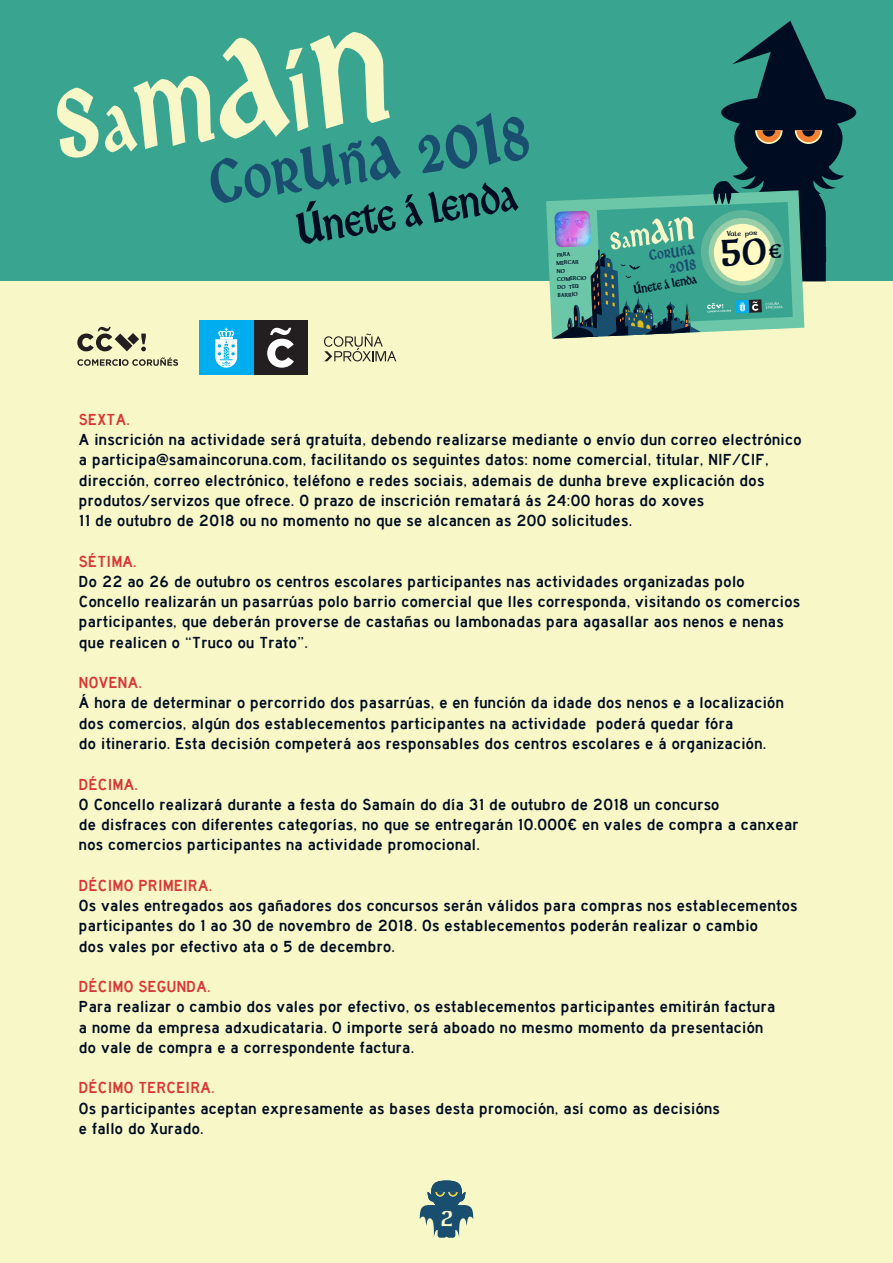
<style>
.page{position:relative;width:893px;height:1263px;background:#39a590}
.page>*{position:absolute;margin:0;border:0;box-sizing:border-box;transform-origin:0 0}
.t1{font:87.3px "Ardagh";color:#1a4e6e}
.t2{font:49.2px "Ardagh";color:#000c22}
.t3{font:700 21.75px "Dalelands Uncial Condensed";color:#f8f7c7;scale:1.04 1}
.t4{font:20.7px/14.9px "Ardagh";color:#1a4e6e;text-align:right}
.t5{font:16.5px/20.2px "Highway Gothic";letter-spacing:.02em;color:#000c22;scale:1.04 1}
.t6{font:16.5px "Highway Gothic";letter-spacing:.02em;color:#d93735;scale:1.04 1}
.t7{font:14.1px "Ardagh";color:#000c22}
.t8{font:700 7.2px "Dalelands Uncial Condensed";color:#000c22;scale:1.04 1}
.t9{font:700 5.55px/8.1px "Dalelands Uncial Condensed";color:#000c22;scale:1.04 1}
.s1{font-size:66.9px}
.s2{font-size:70.05px}
.s3{font-size:65.25px}
.s4{font-size:75.75px}
.s5{font-size:100.05px}
.s6{font-size:63px}
.s7{font-size:15.9px}
.s8{font-size:16.65px}
.s9{font-size:15.6px}
.s10{font-size:18px}
.s11{font-size:23.85px}
</style>
<div class="page">
<div style="left:0;top:281px;width:893px;height:982px;background:#f8f7c7"></div>
<svg style="left:77px;top:327px;width:69px;height:24px"></svg>
<svg style="left:77px;top:357px;width:101px;height:9px"></svg>
<div style="left:253px;top:321px;width:55px;height:54px;background:#231f20"></div>
<svg style="left:267px;top:328px;width:27px;height:40px"></svg>
<div style="left:199px;top:321px;width:54px;height:54px;background:#00aeef"></div>
<svg style="left:215px;top:328px;width:22px;height:40px"></svg>
<svg style="left:324px;top:334px;width:72px;height:27px"></svg>
<svg style="left:57px;top:32px;width:333px;height:126px"></svg>
<svg style="left:419px;top:1180px;width:55px;height:57px"></svg>
<div style="left:721px;top:96px;width:135px;height:33px;background:#000c22;border-radius:50%"></div>
<svg style="left:546px;top:21px;width:298px;height:318px"></svg>
<h1 class="t1" style="left:203px;top:138px;width:324px;rotate:-8deg">C<span class="s1">O</span><span class="s2">R</span>U<span class="s3">Ñ</span>A <span class="s4">2</span>0<span class="s5">1</span>8</h1>
<h2 class="t2" style="left:293px;top:208px;width:224px;rotate:-9deg"><span class="s6">Ú</span>nete á lenda</h2>
<p class="t9" style="left:556px;top:251px;width:30px;rotate:-2deg">PARA<br>MERCAR<br>NO<br>COMERCIO<br>DO TEU<br>BARRIO</p>
<p class="t4" style="left:648px;top:247px;width:47px;rotate:-7deg">C<span class="s7">O</span><span class="s8">R</span>U<span class="s9">Ñ</span>A<br><span class="s10">2</span>0<span class="s11">1</span>8</p>
<p class="t7" style="left:633px;top:284px;width:65px;rotate:-10deg"><span class="s10">Ú</span>nete á lenda</p>
<p class="t8" style="left:727px;top:230px;width:31px;rotate:-2deg">Vale por</p>
<p class="t6" style="left:79px;top:411px;width:51px">SEXTA.</p>
<p class="t5" style="left:79px;top:430px;width:696px">A inscrición na actividade será gratuíta, debendo realizarse mediante o envío dun correo electrónico a participa@samaincoruna.com, facilitando os seguintes datos: nome comercial, titular, NIF/CIF, dirección, correo electrónico, teléfono e redes sociais, ademais de dunha breve explicación dos produtos/servizos que ofrece. O prazo de inscrición rematará ás 24:00 horas do xoves<br>11 de outubro de 2018 ou no momento no que se alcancen as 200 solicitudes.</p>
<p class="t6" style="left:79px;top:552px;width:57px">SÉTIMA.</p>
<p class="t5" style="left:79px;top:572px;width:695px">Do 22 ao 26 de outubro os centros escolares participantes nas actividades organizadas polo Concello realizarán un pasarrúas polo barrio comercial que lles corresponda, visitando os comercios participantes, que deberán proverse de castañas ou lambonadas para agasallar aos nenos e nenas que realicen o “Truco ou Trato”.</p>
<p class="t6" style="left:79px;top:674px;width:62px">NOVENA.</p>
<p class="t5" style="left:79px;top:693px;width:679px">Á hora de determinar o percorrido dos pasarrúas, e en función da idade dos nenos e a localización dos comercios, algún dos establecementos participantes na actividade poderá quedar fóra<br>do itinerario. Esta decisión competerá aos responsables dos centros escolares e á organización.</p>
<p class="t6" style="left:79px;top:775px;width:58px">DÉCIMA.</p>
<p class="t5" style="left:79px;top:794px;width:693px">O Concello realizará durante a festa do Samaín do día 31 de outubro de 2018 un concurso<br>de disfraces con diferentes categorías, no que se entregarán 10.000€ en vales de compra a canxear nos comercios participantes na actividade promocional.</p>
<p class="t6" style="left:79px;top:876px;width:130px">DÉCIMO PRIMEIRA.</p>
<p class="t5" style="left:79px;top:896px;width:692px">Os vales entregados aos gañadores dos concursos serán válidos para compras nos establecementos participantes do 1 ao 30 de novembro de 2018. Os establecementos poderán realizar o cambio<br>dos vales por efectivo ata o 5 de decembro.</p>
<p class="t6" style="left:79px;top:978px;width:128px">DÉCIMO SEGUNDA.</p>
<p class="t5" style="left:79px;top:997px;width:671px">Para realizar o cambio dos vales por efectivo, os establecementos participantes emitirán factura a nome da empresa adxudicataria. O importe será aboado no mesmo momento da presentación do vale de compra e a correspondente factura.</p>
<p class="t6" style="left:79px;top:1079px;width:132px">DÉCIMO TERCEIRA.</p>
<p class="t5" style="left:79px;top:1098px;width:618px">Os participantes aceptan expresamente as bases desta promoción, así como as decisións e fallo do Xurado.</p>
<h3 class="t3" style="left:441px;top:1207px;width:13px">2</h3>
</div>
